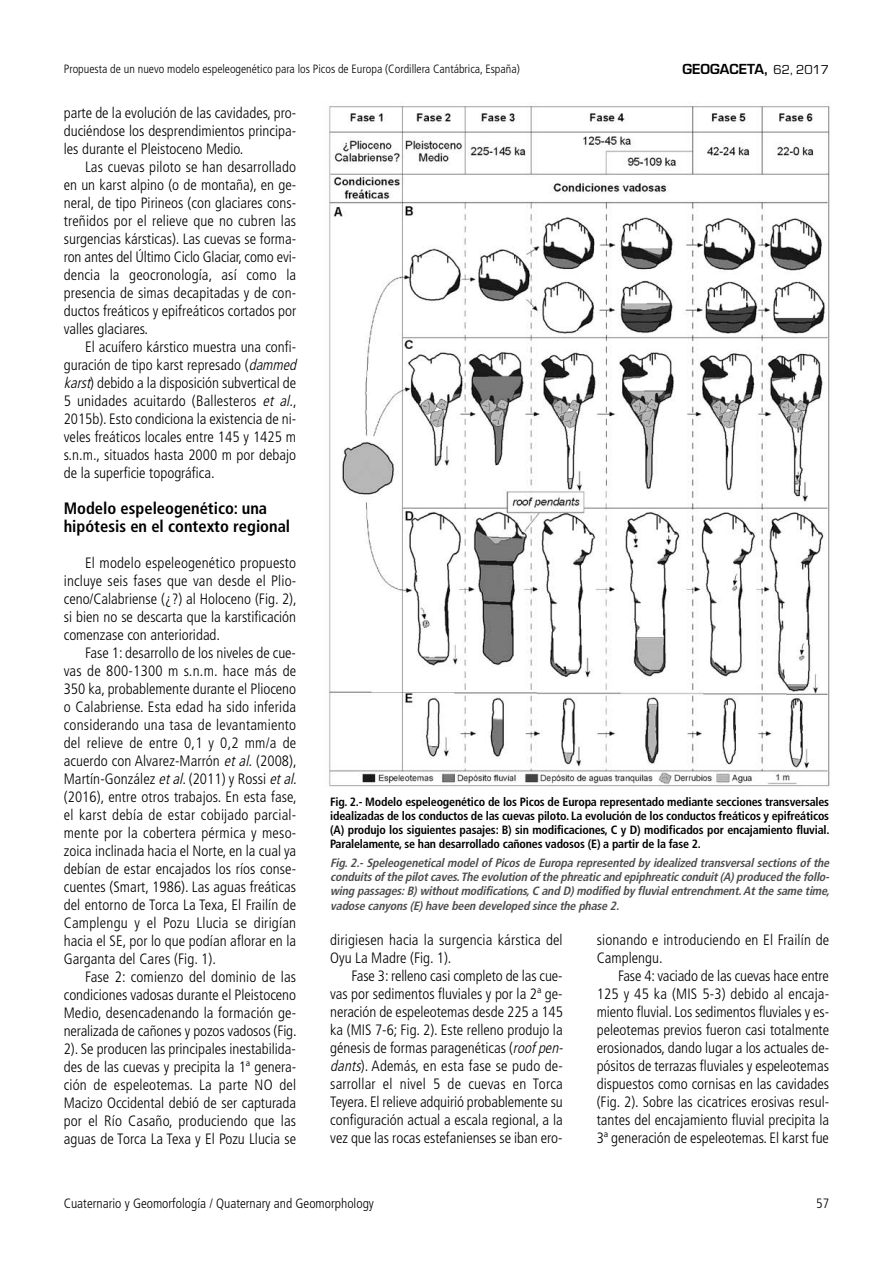
<style>
.page{position:relative;width:893px;height:1263px;background:#fff}
.page>*{position:absolute;margin:0;border:0;box-sizing:border-box;transform-origin:0 0}
.t1{font:700 condensed 16.5px/18px "Frutiger";color:#000}
.t2{font:300 condensed 15px/18px "Frutiger LT Std";color:#000;text-align:justify}
.t3{font:300 condensed 13.5px "Frutiger LT Std";color:#000}
.t4{font:600 13.5px "Eurostile";color:#000}
.t5{font:700 condensed 12px/14.2px "Frutiger";letter-spacing:-.015em;color:#000;text-align:justify}
.t6{font:italic 700 condensed 12px/14.2px "Frutiger";letter-spacing:-.015em;color:#4d4d4d;text-align:justify}
.t7{font:300 condensed 12px "Frutiger LT Std";color:#000}
.s1{font-weight:400}
.s2{font-style:italic}
</style>
<div class="page">
<img style="left:329px;top:106px;width:501px;height:682px">
<p class="t7" style="left:64px;top:64px;width:458px">Propuesta de un nuevo modelo espeleogenético para los Picos de Europa (Cordillera Cantábrica, España)</p>
<p class="t4" style="left:682px;top:64px;width:148px">GEOGACETA, <span class="s1">62, 2017</span></p>
<p class="t2" style="left:64px;top:105px;width:234px">parte de la evolución de las cavidades, pro&shy;duciéndose los desprendimientos principa&shy;les durante el Pleistoceno Medio.</p>
<p class="t2" style="left:64px;top:159px;width:234px;text-indent:21px">Las cuevas piloto se han desarrollado en un karst alpino (o de montaña), en ge&shy;neral, de tipo Pirineos (con glaciares cons&shy;treñidos por el relieve que no cubren las surgencias kársticas). Las cuevas se forma&shy;ron antes del Último Ciclo Glaciar, como evi&shy;dencia la geocronología, así como la presencia de simas decapitadas y de con&shy;ductos freáticos y epifreáticos cortados por valles glaciares.</p>
<p class="t2" style="left:64px;top:339px;width:237px;text-align:left;text-indent:21px">El acuífero kárstico muestra una confi&shy;guración de tipo karst represado (<span class="s2">dammed karst</span>) debido a la disposición subvertical de 5 unidades acuitardo (Ballesteros <span class="s2">et al</span>., 2015b). Esto condiciona la existencia de ni&shy;veles freáticos locales entre 145 y 1425 m s.n.m., situados hasta 2000 m por debajo de la superficie topográfica.</p>
<p class="t1" style="left:64px;top:500px;width:228px">Modelo espeleogenético: una hipótesis en el contexto regional</p>
<p class="t2" style="left:64px;top:555px;width:234px;text-indent:21px">El modelo espeleogenético propuesto incluye seis fases que van desde el Plio&shy;ceno/Calabriense (¿?) al Holoceno (Fig. 2), si bien no se descarta que la karstificación comenzase con anterioridad.</p>
<p class="t2" style="left:64px;top:645px;width:234px;text-indent:21px">Fase 1: desarrollo de los niveles de cue&shy;vas de 800-1300 m s.n.m. hace más de 350 ka, probablemente durante el Plioceno o Calabriense. Esta edad ha sido inferida considerando una tasa de levantamiento del relieve de entre 0,1 y 0,2 mm/a de acuerdo con Alvarez-Marrón <span class="s2">et al.</span>(2008), Martín-González <span class="s2">etal</span>. (2011) y Rossi <span class="s2">etal</span>. (2016), entre otros trabajos. En esta fase, el karst debía de estar cobijado parcial&shy;mente por la cobertera pérmica y meso&shy;zoica inclinada hacia el Norte, en la cual ya debían de estar encajados los ríos conse&shy;cuentes (Smart, 1986). Las aguas freáticas del entorno de Torca La Texa, El Frailín de Camplengu y el Pozu Llucia se dirigían hacia el SE, por lo que podían aflorar en la Garganta del Cares (Fig. 1).</p>
<p class="t2" style="left:64px;top:969px;width:234px;text-indent:21px">Fase 2: comienzo del dominio de las condiciones vadosas durante el Pleistoceno Medio, desencadenando la formación ge&shy;neralizada de cañones y pozos vadosos (Fig.<br>2). Se producen las principales inestabilida&shy;des de las cuevas y precipita la 1ª genera&shy;ción de espeleotemas. La parte NO del Macizo Occidental debió de ser capturada por el Río Casaño, produciendo que las aguas de Torca La Texa y El Pozu Llucia se</p>
<p class="t5" style="left:330px;top:795px;width:501px">Fig. 2.- Modelo espeleogenético de los Picos de Europa representado mediante secciones transversales idealizadas de los conductos de las cuevas piloto. La evolución de los conductos freáticos y epifreáticos (A) produjo los siguientes pasajes: B) sin modificaciones, C y D) modificados por encajamiento fluvial.<br>Paralelamente, se han desarrollado cañones vadosos (E) a partir de la fase 2.</p>
<p class="t6" style="left:330px;top:856px;width:503px">Fig.2.- Speleogenetical model of Picos de Europa represented by idealized transversal sections of the conduitsof the pilotcaves.The evolution of the phreaticand epiphreaticconduit(A)produced the follo&shy;wing passages:B)withoutmodifications,C and D)modified by fluvialentrenchment.Atthe same time, vadose canyons(E)have been developed since the phase 2.</p>
<p class="t2" style="left:330px;top:932px;width:234px">dirigiesen hacia la surgencia kárstica del<br>Oyu La Madre (Fig. 1).</p>
<p class="t2" style="left:330px;top:968px;width:237px;text-align:left;text-indent:21px">Fase 3: relleno casi completo de las cue&shy;vas por sedimentos fluviales y por la 2ª ge&shy;neración de espeleotemas desde 225 a 145 ka (MIS 7-6; Fig. 2). Este relleno produjo la génesis de formas paragenéticas (<span class="s2">roof pen&shy;dants</span>). Además, en esta fase se pudo de&shy;sarrollar el nivel 5 de cuevas en Torca Teyera. El relieve adquirió probablemente su configuración actual a escala regional, a la vez que las rocas estefanienses se iban ero-</p>
<p class="t2" style="left:597px;top:932px;width:234px">sionando e introduciendo en El Frailín de<br>Camplengu.</p>
<p class="t2" style="left:597px;top:968px;width:234px;text-indent:21px">Fase 4: vaciado de las cuevas hace entre 125 y 45 ka (MIS 5-3) debido al encaja&shy;miento fluvial. Los sedimentos fluviales y es&shy;peleotemas previos fueron casi totalmente erosionados, dando lugar a los actuales de&shy;pósitos de terrazas fluviales y espeleotemas dispuestos como cornisas en las cavidades (Fig. 2). Sobre las cicatrices erosivas resul&shy;tantes del encajamiento fluvial precipita la 3ª generación de espeleotemas. El karst fue</p>
<p class="t3" style="left:64px;top:1198px;width:312px">Cuaternario y Geomorfología / Quaternary and Geomorphology</p>
<p class="t3" style="left:816px;top:1198px;width:14px">57</p>
</div>
